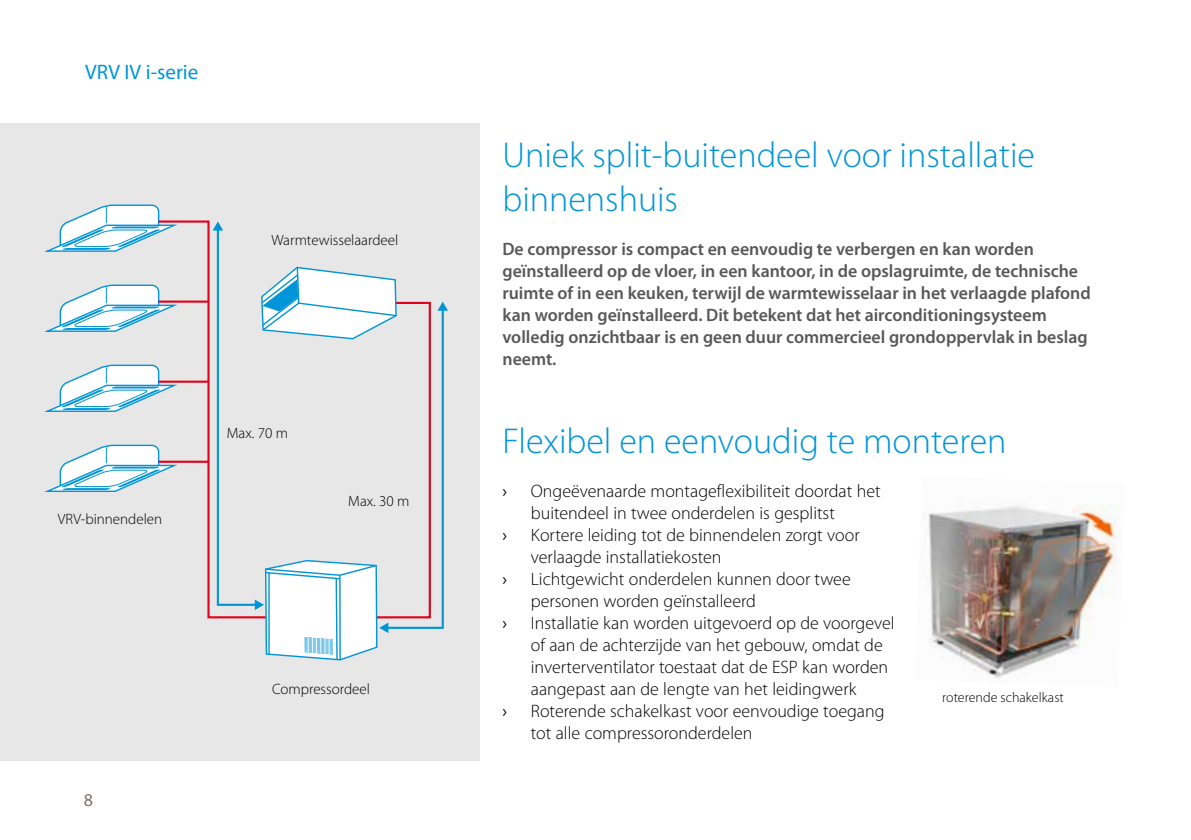
<style>
.page{position:relative;width:1191px;height:840px;background:#fff}
.page>*{position:absolute;margin:0;border:0;box-sizing:border-box;transform-origin:0 0}
.t1{font:300 36px/44px "Myriad Pro";color:#0095d8}
.t2{font:21px "Myriad Pro";color:#0095d8}
.t3{font:300 18px/22px "Myriad Pro";color:#000}
.t4{font:600 18px/22px "Myriad Pro";color:#58585a}
.t5{font:18px "Myriad Pro";color:#000}
.t6{font:18px "Myriad Pro";color:#7d726b}
.t7{font:300 15px "Myriad Pro";color:#000}
.t8{font:300 14px "Myriad Pro";color:#000}
</style>
<div class="page">
<div style="left:0;top:123px;width:480px;height:637px;background:#e7e7e8"></div>
<img style="left:924px;top:505px;width:195px;height:173px">
<svg style="left:44px;top:204px;width:116px;height:48px"></svg>
<svg style="left:156px;top:219px;width:57px;height:400px"></svg>
<svg style="left:44px;top:284px;width:137px;height:49px"></svg>
<hr style="left:159px;top:300px;width:49px;height:2px;background:#e2001a">
<svg style="left:44px;top:364px;width:137px;height:49px"></svg>
<hr style="left:159px;top:380px;width:49px;height:2px;background:#e2001a">
<svg style="left:44px;top:444px;width:137px;height:49px"></svg>
<hr style="left:159px;top:460px;width:49px;height:2px;background:#e2001a">
<svg style="left:213px;top:221px;width:235px;height:439px"></svg>
<p class="t2" style="left:85px;top:60px;width:115px">VRV IV i-serie</p>
<p class="t7" style="left:271px;top:231px;width:128px">Warmtewisselaardeel</p>
<p class="t7" style="left:58px;top:510px;width:106px">VRV-binnendelen</p>
<p class="t6" style="left:84px;top:789px;width:11px">8</p>
<p class="t7" style="left:227px;top:424px;width:63px">Max. 70 m</p>
<p class="t7" style="left:348px;top:492px;width:63px">Max. 30 m</p>
<p class="t7" style="left:272px;top:680px;width:99px">Compressordeel</p>
<h1 class="t1" style="left:502px;top:133px;width:534px">Uniek split-buitendeel voor installatie binnenshuis</h1>
<p class="t4" style="left:502px;top:238px;width:590px">De compressor is compact en eenvoudig te verbergen en kan worden geïnstalleerd op de vloer, in een kantoor, in de opslagruimte, de technische ruimte of in een keuken, terwijl de warmtewisselaar in het verlaagde plafond kan worden geïnstalleerd. Dit betekent dat het airconditioningsysteem volledig onzichtbaar is en geen duur commercieel grondoppervlak in beslag neemt.</p>
<h1 class="t1" style="left:502px;top:419px;width:505px">Flexibel en eenvoudig te monteren</h1>
<p class="t5" style="left:502px;top:481px;width:6px">›</p>
<p class="t3" style="left:531px;top:480px;width:351px">Ongeëvenaarde montageflexibiliteit doordat het buitendeel in twee onderdelen is gesplitst</p>
<p class="t5" style="left:502px;top:525px;width:6px">›</p>
<p class="t3" style="left:531px;top:524px;width:330px">Kortere leiding tot de binnendelen zorgt voor verlaagde installatiekosten</p>
<p class="t5" style="left:502px;top:569px;width:6px">›</p>
<p class="t3" style="left:531px;top:568px;width:321px">Lichtgewicht onderdelen kunnen door twee personen worden geïnstalleerd</p>
<p class="t5" style="left:502px;top:613px;width:6px">›</p>
<p class="t3" style="left:531px;top:612px;width:365px">Installatie kan worden uitgevoerd op de voorgevel of aan de achterzijde van het gebouw, omdat de inverterventilator toestaat dat de ESP kan worden aangepast aan de lengte van het leidingwerk</p>
<p class="t5" style="left:502px;top:701px;width:6px">›</p>
<p class="t3" style="left:531px;top:700px;width:355px">Roterende schakelkast voor eenvoudige toegang tot alle compressoronderdelen</p>
<p class="t8" style="left:942px;top:689px;width:123px">roterende schakelkast</p>
</div>
